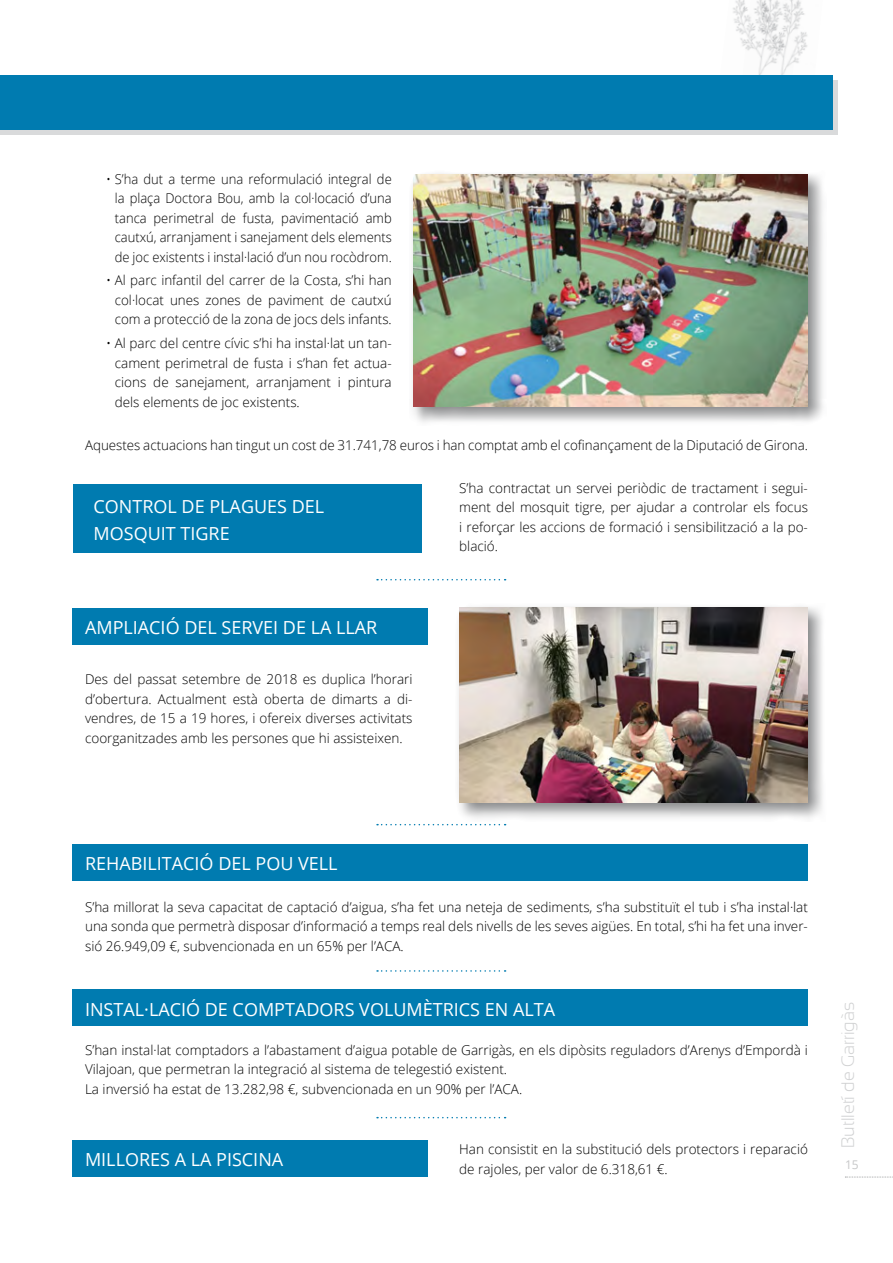
<style>
.page{position:relative;width:893px;height:1263px;background:#fff}
.page>*{position:absolute;margin:0;border:0;box-sizing:border-box;transform-origin:0 0}
.t1{font:18px/27px "Open Sans";color:#fff}
.t2{font:300 18px "Sansation";color:#d0d1d2}
.t3{font:300 13.5px/19.5px "Open Sans";color:#000;text-align:justify}
.t4{font:300 13.5px/19.5px "Open Sans";color:#000;text-align:justify;scale:.96 1}
.t5{font:12px "Open Sans";color:#c6c7c8}
</style>
<div class="page">
<svg style="left:845px;top:1177px;width:48px;height:1px"></svg>
<img style="left:803px;top:13px;width:4px;height:37px">
<img style="left:733px;top:0;width:70px;height:75px">
<div style="left:73px;top:485px;width:349px;height:68px;background:#007bb0"></div>
<div style="left:72px;top:608px;width:356px;height:36px;background:#007bb0"></div>
<div style="left:72px;top:990px;width:736px;height:36px;background:#007bb0"></div>
<div style="left:72px;top:844px;width:736px;height:36px;background:#007bb0"></div>
<div style="left:72px;top:1140px;width:356px;height:36px;background:#007bb0"></div>
<div style="left:0;top:81px;width:838px;height:54px;background:#d9dadb"></div>
<div style="left:0;top:75px;width:832px;height:55px;background:#007bb0"></div>
<svg style="left:377px;top:579px;width:129px;height:1px"></svg>
<svg style="left:377px;top:824px;width:129px;height:1px"></svg>
<svg style="left:377px;top:1117px;width:129px;height:1px"></svg>
<svg style="left:377px;top:970px;width:129px;height:2px"></svg>
<div style="left:409px;top:170px;width:418px;height:256px;background:#646567;opacity:.75"></div>
<img style="left:413px;top:174px;width:395px;height:233px">
<div style="left:455px;top:603px;width:372px;height:219px;background:#646567;opacity:.75"></div>
<img style="left:459px;top:607px;width:349px;height:196px">
<p class="t4" style="left:115px;top:169px;width:290px;text-indent:-9px">• S’ha dut a terme una reformulació integral de la plaça Doctora Bou, amb la col·locació d’una tanca perimetral de fusta, pavimentació amb cautxú, arranjament i sanejament dels elements de joc existents i instal·lació d’un nou rocòdrom.</p>
<p class="t3" style="left:115px;top:270px;width:278px;text-indent:-9px">• Al parc infantil del carrer de la Costa, s’hi han col·locat unes zones de paviment de cautxú com a protecció de la zona de jocs dels infants.</p>
<p class="t3" style="left:115px;top:333px;width:278px;text-indent:-9px">• Al parc del centre cívic s’hi ha instal·lat un tan&shy;cament perimetral de fusta i s’han fet actua&shy;cions de sanejament, arranjament i pintura dels elements de joc existents.</p>
<p class="t3" style="left:85px;top:435px;width:724px">Aquestes actuacions han tingut un cost de 31.741,78 euros i han comptat amb el cofinançament de la Diputació de Girona.</p>
<h1 class="t1" style="left:94px;top:492px;width:232px">CONTROL DE PLAGUES DEL<br>MOSQUIT TIGRE</h1>
<h1 class="t1" style="left:85px;top:614px;width:294px">AMPLIACIÓ DEL SERVEI DE LA LLAR</h1>
<p class="t3" style="left:85px;top:669px;width:329px">Des del passat setembre de 2018 es duplica l’horari d’obertura. Actualment està oberta de dimarts a di&shy;vendres, de 15 a 19 hores, i ofereix diverses activitats coorganitzades amb les persones que hi assisteixen.</p>
<p class="t3" style="left:459px;top:478px;width:350px">S’ha contractat un servei periòdic de tractament i segui&shy;ment del mosquit tigre, per ajudar a controlar els focus i reforçar les accions de formació i sensibilització a la po&shy;blació.</p>
<h1 class="t1" style="left:85px;top:850px;width:254px">REHABILITACIÓ DEL POU VELL</h1>
<p class="t3" style="left:85px;top:897px;width:724px">S’ha millorat la seva capacitat de captació d’aigua, s’ha fet una neteja de sediments, s’ha substituït el tub i s’ha instal·lat una sonda que permetrà disposar d’informació a temps real dels nivells de les seves aigües. En total, s’hi ha fet una inver&shy;sió 26.949,09 €, subvencionada en un 65% per l’ACA.</p>
<h1 class="t1" style="left:85px;top:995px;width:472px">INSTAL·LACIÓ DE COMPTADORS VOLUMÈTRICS EN ALTA</h1>
<p class="t3" style="left:85px;top:1039px;width:724px;text-align:left">S’han instal·lat comptadors a l’abastament d’aigua potable de Garrigàs, en els dipòsits reguladors d’Arenys d’Empordà i<br>Vilajoan, que permetran la integració al sistema de telegestió existent.<br>La inversió ha estat de 13.282,98 €, subvencionada en un 90% per l’ACA.</p>
<h1 class="t1" style="left:85px;top:1145px;width:200px">MILLORES A LA PISCINA</h1>
<p class="t3" style="left:459px;top:1139px;width:350px">Han consistit en la substitució dels protectors i reparació de rajoles, per valor de 6.318,61 €.</p>
<h1 class="t2" style="left:838px;top:1148px;width:148px;rotate:-90deg">Butlletí de Garrigàs</h1>
<p class="t5" style="left:845px;top:1156px;width:15px">15</p>
</div>
